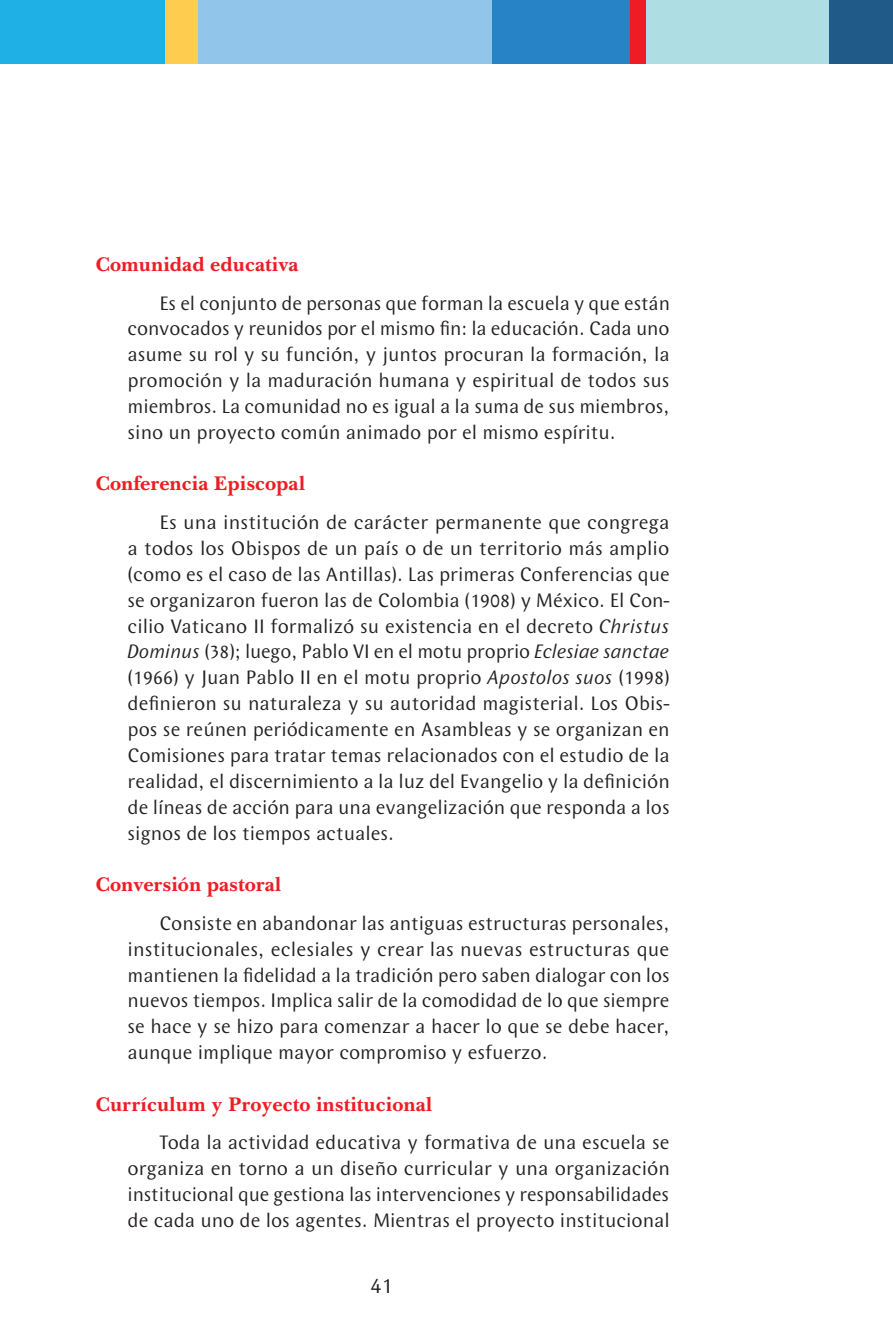
<style>
.page{position:relative;width:893px;height:1340px;background:#fff}
.page>*{position:absolute;margin:0;border:0;box-sizing:border-box;transform-origin:0 0}
.t1{font:22.5px "Wunderlich";color:#231f20}
.t2{font:20.25px/25.9px "Wunderlich";color:#231f20;text-align:justify}
.t3{font:700 20.25px "Baskerville BT";color:#ee1d23}
.s1{font-style:italic}
</style>
<div class="page">
<div style="left:0;top:0;width:165px;height:64px;background:#1fb0e6"></div>
<div style="left:624px;top:0;width:33px;height:64px;background:#ee1d23"></div>
<div style="left:183px;top:0;width:411px;height:64px;background:#92c5ea"></div>
<div style="left:165px;top:0;width:33px;height:64px;background:#fecc4e"></div>
<div style="left:493px;top:0;width:137px;height:64px;background:#2783c5"></div>
<div style="left:646px;top:0;width:247px;height:64px;background:#aedee4"></div>
<div style="left:829px;top:0;width:64px;height:64px;background:#205a89"></div>
<p class="t3" style="left:96px;top:251px;width:204px">Comunidad educativa</p>
<p class="t2" style="left:128px;top:290px;width:544px;text-indent:32px">Es el conjunto de personas que forman la escuela y que están convocados y reunidos por el mismo fin: la educación. Cada uno asume su rol y su función, y juntos procuran la formación, la promoción y la maduración humana y espiritual de todos sus miembros. La comunidad no es igual a la suma de sus miembros, sino un proyecto común animado por el mismo espíritu.</p>
<p class="t3" style="left:96px;top:471px;width:211px">Conferencia Episcopal</p>
<p class="t2" style="left:128px;top:509px;width:544px;text-indent:32px">Es una institución de carácter permanente que congrega a todos los Obispos de un país o de un territorio más amplio (como es el caso de las Antillas). Las primeras Conferencias que se organizaron fueron las de Colombia (1908) y México. El Con&shy;cilio Vaticano II formalizó su existencia en el decreto <span class="s1">Christus Dominus</span> (38); luego, Pablo VI en el motu proprio <span class="s1">Eclesiae sanctae </span>(1966) y Juan Pablo II en el motu proprio <span class="s1">Apostolos suos</span> (1998) definieron su naturaleza y su autoridad magisterial. Los Obis&shy;pos se reúnen periódicamente en Asambleas y se organizan en Comisiones para tratar temas relacionados con el estudio de la realidad, el discernimiento a la luz del Evangelio y la definición de líneas de acción para una evangelización que responda a los signos de los tiempos actuales.</p>
<p class="t3" style="left:96px;top:871px;width:187px">Conversión pastoral</p>
<p class="t2" style="left:128px;top:910px;width:544px;text-indent:32px">Consiste en abandonar las antiguas estructuras personales, institucionales, eclesiales y crear las nuevas estructuras que mantienen la fidelidad a la tradición pero saben dialogar con los nuevos tiempos. Implica salir de la comodidad de lo que siempre se hace y se hizo para comenzar a hacer lo que se debe hacer, aunque implique mayor compromiso y esfuerzo.</p>
<p class="t3" style="left:96px;top:1091px;width:338px">Currículum y Proyecto institucional</p>
<p class="t2" style="left:128px;top:1129px;width:544px;text-indent:32px">Toda la actividad educativa y formativa de una escuela se organiza en torno a un diseño curricular y una organización institucional que gestiona las intervenciones y responsabilidades de cada uno de los agentes. Mientras el proyecto institucional</p>
<p class="t1" style="left:371px;top:1273px;width:24px">41</p>
</div>
